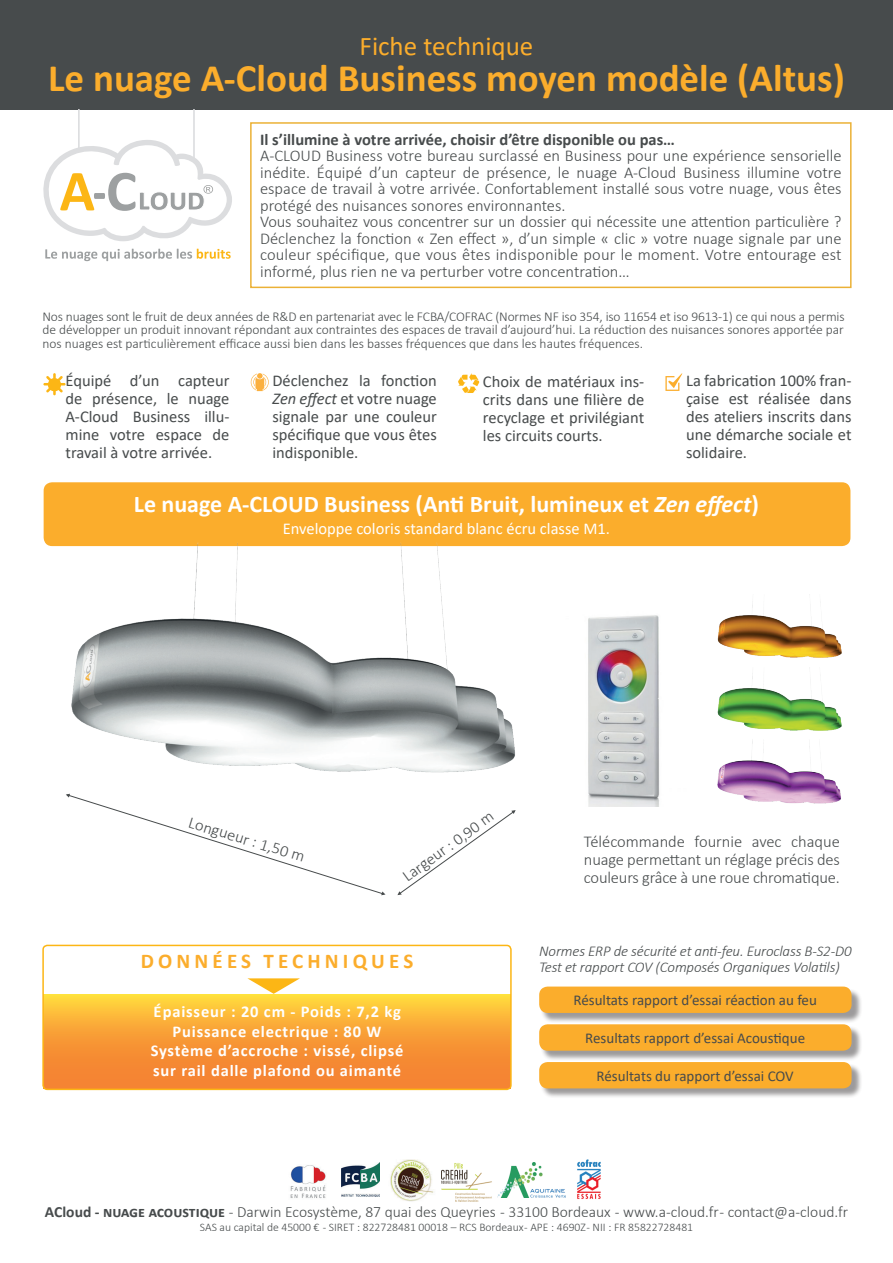
<style>
.page{position:relative;width:893px;height:1263px;background:#fff}
.page>*{position:absolute;margin:0;border:0;box-sizing:border-box;transform-origin:0 0}
.t1{font:700 39px "Calibri";color:#fbad2c}
.t2{font:27px "Calibri";color:#fbad2c}
.t3{font:700 24px "Calibri";color:#fff}
.t4{font:700 21px "Calibri";letter-spacing:.2em;color:#fbad2c}
.t5{font:300 16.5px/16.5px "Calibri";color:#474b4c}
.t6{font:16.5px/18px "Calibri";color:#474b4c;text-align:justify}
.t7{font:700 16.5px/19.5px "Calibri";letter-spacing:.05em;color:#fff;text-align:center}
.t8{font:700 16.5px "Calibri";color:#474b4c}
.t9{font:16.5px "Calibri";color:#fff}
.t10{font:300 15.6px "Calibri";color:#474b4c}
.t11{font:15px "Calibri";color:#474b4c}
.t12{font:italic 300 15px/16.5px "Calibri";letter-spacing:-.01em;color:#474b4c}
.t13{font:300 13.5px/13.5px "Calibri";color:#474b4c;text-align:justify}
.t14{font:300 11.7px "Calibri";color:#474b4c}
.s1{font-style:italic}
.s2{font-weight:700}
</style>
<div class="page">
<div style="left:0;top:0;width:893px;height:109px;background:#474b4c"></div>
<svg style="left:45px;top:249px;width:186px;height:12px"></svg>
<svg style="left:39px;top:109px;width:193px;height:132px"></svg>
<div style="left:44px;top:482px;width:806px;height:64px;background:#fbad2c;border-radius:9px"></div>
<div style="left:250px;top:122px;width:602px;height:166px;border:2px solid #ebb136"></div>
<svg style="left:397px;top:823px;width:102px;height:72px"></svg>
<svg style="left:66px;top:794px;width:319px;height:101px"></svg>
<div style="left:541px;top:988px;width:321px;height:35px;background:#231f20;opacity:.45"></div>
<div style="left:539px;top:986px;width:313px;height:27px;background:#fbad2c;border-radius:9px"></div>
<div style="left:541px;top:1026px;width:321px;height:35px;background:#231f20;opacity:.45"></div>
<div style="left:539px;top:1024px;width:313px;height:27px;background:#fbad2c;border-radius:9px"></div>
<div style="left:541px;top:1063px;width:321px;height:36px;background:#231f20;opacity:.45"></div>
<div style="left:539px;top:1062px;width:313px;height:26px;background:#fbad2c;border-radius:9px"></div>
<img style="left:342px;top:1163px;width:37px;height:33px">
<img style="left:390px;top:1159px;width:44px;height:43px">
<img style="left:441px;top:1163px;width:51px;height:38px">
<img style="left:497px;top:1162px;width:69px;height:35px">
<img style="left:577px;top:1160px;width:24px;height:39px">
<img style="left:290px;top:1165px;width:36px;height:34px">
<svg style="left:43px;top:373px;width:23px;height:22px"></svg>
<svg style="left:251px;top:373px;width:18px;height:18px"></svg>
<svg style="left:458px;top:373px;width:21px;height:20px"></svg>
<svg style="left:665px;top:373px;width:17px;height:18px"></svg>
<img style="left:70px;top:542px;width:446px;height:281px">
<img style="left:588px;top:615px;width:72px;height:192px">
<img style="left:717px;top:746px;width:124px;height:58px">
<img style="left:717px;top:673px;width:124px;height:71px">
<img style="left:717px;top:602px;width:124px;height:56px">
<svg style="left:45px;top:978px;width:464px;height:109px;background:#f9ae51"></svg>
<div style="left:42px;top:945px;width:470px;height:145px;border:2px solid #fcb615;border-radius:4px"></div>
<h2 class="t2" style="left:360px;top:28px;width:175px">Fiche technique</h2>
<h1 class="t1" style="left:48px;top:51px;width:798px">Le nuage A-Cloud Business moyen modèle (Altus)</h1>
<p class="t8" style="left:260px;top:127px;width:416px">Il s’illumine à votre arrivée, choisir d’être disponible ou pas…</p>
<p class="t5" style="left:260px;top:147px;width:583px">A-CLOUD Business votre bureau surclassé en Business pour une expérience sensorielle inédite. Équipé d’un capteur de présence, le nuage A-Cloud Business illumine votre espace de travail à votre arrivée. Confortablement installé sous votre nuage, vous êtes protégé des nuisances sonores environnantes.<br>Vous souhaitez vous concentrer sur un dossier qui nécessite une attention particulière ?<br>Déclenchez la fonction « Zen effect », d’un simple « clic » votre nuage signale par une couleur spécifique, que vous êtes indisponible pour le moment. Votre entourage est informé, plus rien ne va perturber votre concentration…</p>
<p class="t13" style="left:42px;top:309px;width:804px">Nos nuages sont le fruit de deux années de R&amp;D en partenariat avec le FCBA/COFRAC (Normes NF iso 354, iso 11654 et iso 9613-1) ce qui nous a permis de développer un produit innovant répondant aux contraintes des espaces de travail d’aujourd’hui. La réduction des nuisances sonores apportée par nos nuages est particulièrement efficace aussi bien dans les basses fréquences que dans les hautes fréquences.</p>
<p class="t6" style="left:66px;top:371px;width:165px">Équipé d’un capteur de présence, le nuage A-Cloud Business illu&shy;mine votre espace de travail à votre arrivée.</p>
<p class="t6" style="left:272px;top:371px;width:166px">Déclenchez la fonction <span class="s1">Zen effect</span> et votre nuage signale par une couleur spécifique que vous êtes indisponible.</p>
<p class="t6" style="left:483px;top:372px;width:163px">Choix de matériaux ins&shy;crits dans une filière de recyclage et privilégiant les circuits courts.</p>
<p class="t6" style="left:686px;top:371px;width:167px">La fabrication 100% fran&shy;çaise est réalisée dans des ateliers inscrits dans une démarche sociale et solidaire.</p>
<h3 class="t3" style="left:134px;top:487px;width:627px">Le nuage A-CLOUD Business (Anti Bruit, lumineux et <span class="s1">Zen effect</span>)</h3>
<p class="t9" style="left:283px;top:517px;width:329px">Enveloppe coloris standard blanc écru classe M1.</p>
<p class="t5" style="left:192px;top:814px;width:122px;rotate:17deg">Longueur : 1,50 m</p>
<p class="t5" style="left:399px;top:871px;width:109px;rotate:-36deg">Largeur : 0,90 m</p>
<p class="t4" style="left:141px;top:946px;width:274px">DONNÉES TECHNIQUES</p>
<p class="t7" style="left:151px;top:1002px;width:254px">Épaisseur : 20 cm - Poids : 7,2 kg<br>Puissance electrique : 80 W<br>Système d’accroche : vissé, clipsé sur rail dalle plafond ou aimanté</p>
<p class="t5" style="left:584px;top:832px;width:257px;line-height:18px;text-align:justify">Télécommande fournie avec chaque nuage permettant un réglage précis des couleurs grâce à une roue chromatique.</p>
<p class="t12" style="left:539px;top:942px;width:314px">Normes ERP de sécurité et anti-feu. Euroclass B-S2-D0<br>Test et rapport COV (Composés Organiques Volatils)</p>
<p class="t11" style="left:573px;top:990px;width:245px">Résultats rapport d’essai réaction au feu</p>
<p class="t11" style="left:585px;top:1028px;width:221px">Resultats rapport d’essai Acoustique</p>
<p class="t11" style="left:597px;top:1065px;width:199px">Résultats du rapport d’essai COV</p>
<p class="t10" style="left:45px;top:1202px;width:805px"><span class="s2">ACloud - nuage acoustique</span> - Darwin Ecosystème, 87 quai des Queyries - 33100 Bordeaux - www.a-cloud.fr - contact@a-cloud.fr</p>
<p class="t14" style="left:200px;top:1220px;width:495px">SAS au capital de 45000 € - SIRET : 822728481 00018 – RCS Bordeaux - APE : 4690Z - NII : FR 85822728481</p>
</div>
